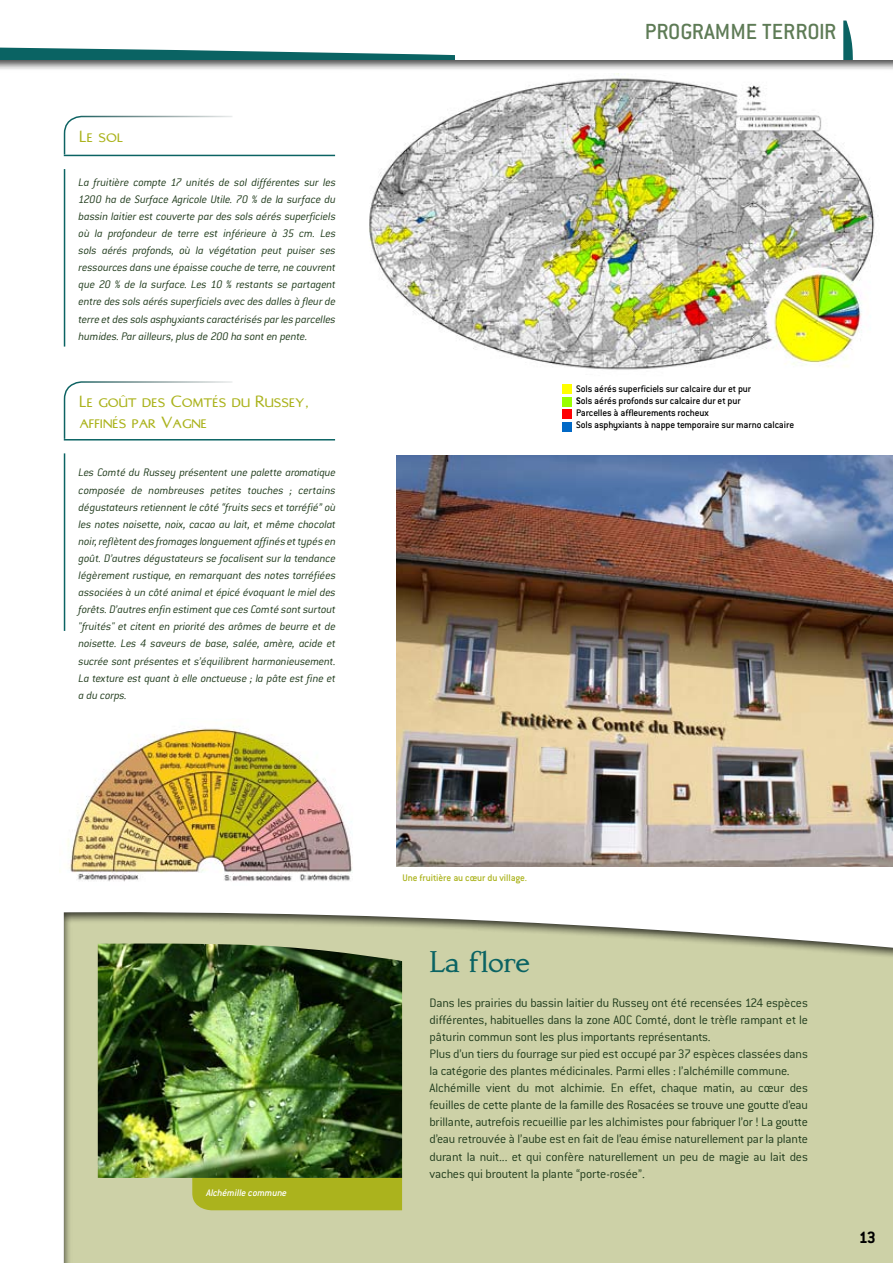
<style>
.page{position:relative;width:893px;height:1263px;background:#fff}
.page>*{position:absolute;margin:0;border:0;box-sizing:border-box;transform-origin:0 0}
.t1{font:700 33px "Kurosawa Serif";letter-spacing:-.01em;color:#0a6363}
.t2{font:500 24px "Conduit ITC";color:#5e7b56}
.t3{font:18px/21.6px "Kurosawa Sans SC Bold";color:#abb31d}
.t4{font:700 18px "Conduit ITC";color:#000}
.t5{font:300 13.5px/17.1px "Conduit ITC";letter-spacing:-.015em;color:#203b1c}
.t6{font:italic 300 12px/17.1px "Conduit ITC";letter-spacing:-.015em;color:#203b1c;text-align:justify}
.t7{font:500 10.5px/12px "Conduit ITC";letter-spacing:-.015em;color:#000}
.t8{font:500 10.5px "Conduit ITC";letter-spacing:-.01em;color:#abb31d}
.t9{font:italic 500 10.5px "Conduit ITC";color:#fff}
.s1{font-weight:700}
</style>
<div class="page">
<svg style="left:0;top:47px;width:455px;height:13px"></svg>
<div style="left:0;top:60px;width:893px;height:195px;background:#000;opacity:.75"></div>
<svg style="left:843px;top:21px;width:10px;height:39px"></svg>
<svg style="left:0;top:100px;width:893px;height:178px"></svg>
<img style="left:396px;top:455px;width:497px;height:411px">
<div style="left:63px;top:911px;width:830px;height:352px;background:#000;opacity:.75"></div>
<img style="left:98px;top:943px;width:304px;height:235px">
<div style="left:192px;top:1178px;width:210px;height:32px;background:#abb31d"></div>
<img style="left:68px;top:725px;width:285px;height:157px">
<img style="left:352px;top:73px;width:532px;height:297px">
<hr style="left:64px;top:169px;width:1px;height:178px;background:#0a6363">
<svg style="left:63px;top:115px;width:171px;height:41px"></svg>
<hr style="left:64px;top:155px;width:271px;height:1px;background:#0a6363">
<hr style="left:64px;top:453px;width:1px;height:178px;background:#0a6363">
<svg style="left:63px;top:381px;width:169px;height:59px"></svg>
<hr style="left:64px;top:439px;width:271px;height:1px;background:#0a6363">
<div style="left:562px;top:384px;width:10px;height:10px;background:#ff0"></div>
<div style="left:562px;top:397px;width:10px;height:9px;background:#99fe00"></div>
<div style="left:562px;top:409px;width:10px;height:10px;background:#fe0103"></div>
<div style="left:562px;top:422px;width:10px;height:9px;background:#0269c6"></div>
<h3 class="t3" style="left:79px;top:126px;width:45px">Le sol</h3>
<p class="t6" style="left:79px;top:173px;width:259px">La fruitière compte 17 unités de sol différentes sur les 1200 ha de Surface Agricole Utile. 70 % de la surface du bassin laitier est couverte par des sols aérés superficiels où la profondeur de terre est inférieure à 35 cm. Les sols aérés profonds, où la végétation peut puiser ses ressources dans une épaisse couche de terre, ne couvrent que 20 % de la surface. Les 10 % restants se partagent entre des sols aérés superficiels avec des dalles à fleur de terre et des sols asphyxiants caractérisés par les parcelles humides. Par ailleurs, plus de 200 ha sont en pente.</p>
<h3 class="t3" style="left:79px;top:391px;width:231px">Le goût des Comtés du Russey, affinés par Vagne</h3>
<p class="t6" style="left:79px;top:464px;width:259px">Les Comté du Russey présentent une palette aromatique composée de nombreuses petites touches ; certains dégustateurs retiennent le côté “fruits secs et torréfié” où les notes noisette, noix, cacao au lait, et même chocolat noir, reflètent des fromages longuement affinés et typés en goût. D’autres dégustateurs se focalisent sur la tendance légèrement rustique, en remarquant des notes torréfiées associées à un côté animal et épicé évoquant le miel des forêts. D’autres enfin estiment que ces Comté sont surtout "fruités" et citent en priorité des arômes de beurre et de noisette. Les 4 saveurs de base, salée, amère, acide et sucrée sont présentes et s’équilibrent harmonieusement.<br>La texture est quant à elle onctueuse ; la pâte est fine et a du corps.</p>
<h2 class="t2" style="left:645px;top:18px;width:193px">Programme terroir</h2>
<p class="t7" style="left:576px;top:383px;width:220px">Sols aérés superficiels sur calcaire dur et pur<br><span class="s1">S</span>ols aérés profonds sur calcaire dur et pur<br>Parcelles à affleurements rocheux<br>Sols asphyxiants à nappe temporaire sur marno calcaire</p>
<p class="t9" style="left:206px;top:1187px;width:82px">Alchémille commune</p>
<p class="t8" style="left:403px;top:872px;width:126px">Une fruitière au cœur du village.</p>
<h1 class="t1" style="left:429px;top:944px;width:102px">La flore</h1>
<p class="t5" style="left:429px;top:994px;width:380px">Dans les prairies du bassin laitier du Russey ont été recensées 124 espèces différentes, habituelles dans la zone AOC Comté, dont le trèfle rampant et le pâturin commun sont les plus importants représentants.<br>Plus d’un tiers du fourrage sur pied est occupé par 37 espèces classées dans la catégorie des plantes médicinales. Parmi elles : l’alchémille commune.<br>Alchémille vient du mot alchimie. En effet, chaque matin, au cœur des feuilles de cette plante de la famille des Rosacées se trouve une goutte d’eau brillante, autrefois recueillie par les alchimistes pour fabriquer l’or ! La goutte d’eau retrouvée à l’aube est en fait de l’eau émise naturellement par la plante durant la nuit... et qui confère naturellement un peu de magie au lait des vaches qui broutent la plante “porte-rosée”.</p>
<h3 class="t4" style="left:859px;top:1226px;width:18px">13</h3>
</div>
